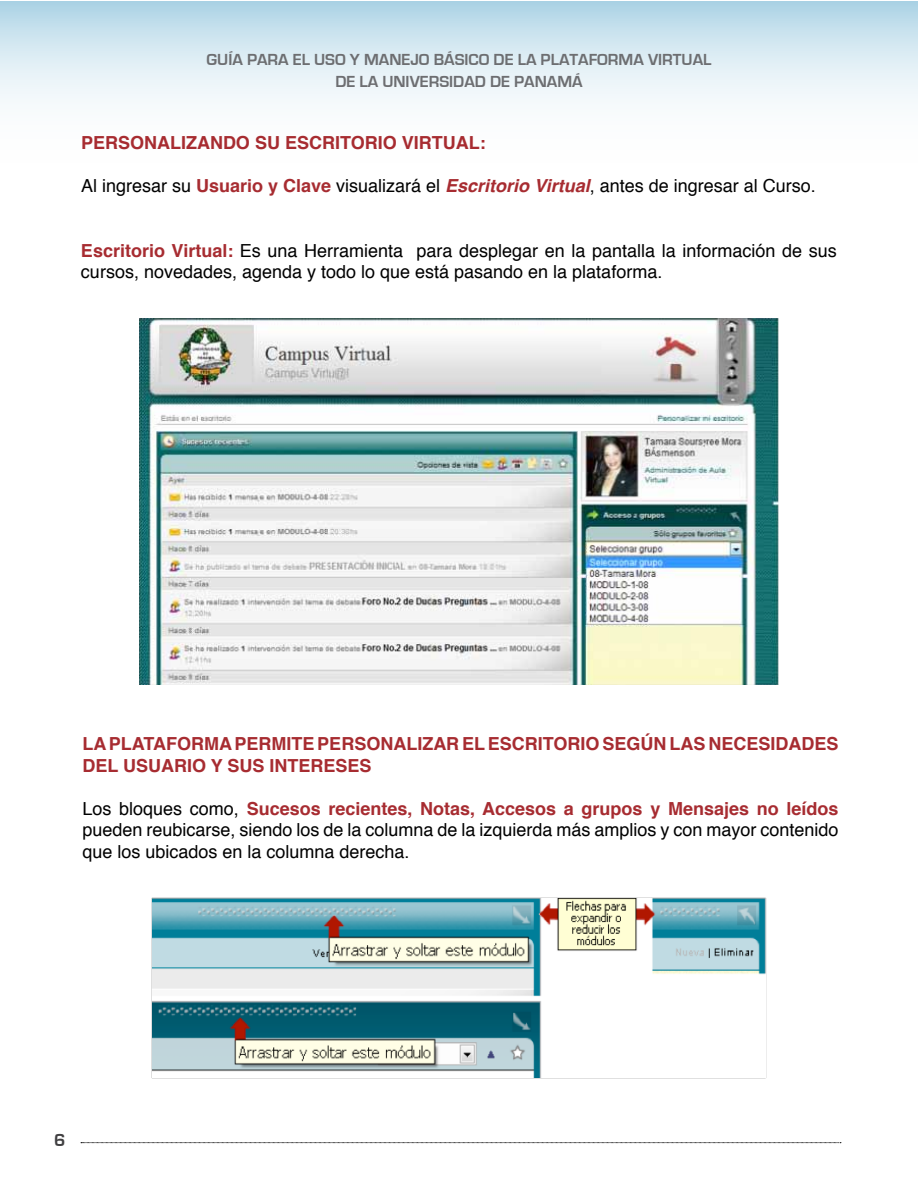
<style>
.page{position:relative;width:918px;height:1188px;background:#fff}
.page>*{position:absolute;margin:0;border:0;box-sizing:border-box;transform-origin:0 0}
.t1{font:18px/21.6px "Helvetica";color:#000}
.t2{font:700 18px/21.6px "Helvetica";color:#a72c31}
.t3{font:700 18px "Eurostile";color:#414042}
.t4{font:700 16.5px/21.6px "Eurostile";color:#6d6e71;text-align:center}
.s1{font-weight:700;color:#a72c31}
.s2{font-weight:700;font-style:italic;color:#a72c31}
</style>
<div class="page">
<svg style="left:1px;top:1px;width:916px;height:101px;background:#d5e8f1"></svg>
<svg style="left:81px;top:1142px;width:760px;height:1px"></svg>
<hr style="left:917px;top:1px;width:1px;height:177px;background:#a8d1e4">
<img style="left:139px;top:318px;width:640px;height:367px">
<img style="left:151px;top:897px;width:616px;height:181px">
<p class="t4" style="left:207px;top:49px;width:506px">GUÍA PARA EL USO Y MANEJO BÁSICO DE LA PLATAFORMA VIRTUAL<br>DE LA UNIVERSIDAD DE PANAMÁ</p>
<p class="t2" style="left:81px;top:132px;width:406px">PERSONALIZANDO SU ESCRITORIO VIRTUAL:</p>
<p class="t1" style="left:81px;top:175px;width:736px">Al ingresar su <span class="s1">Usuario y Clave</span> visualizará el <span class="s2">Escritorio Virtual</span>, antes de ingresar al Curso.</p>
<p class="t1" style="left:81px;top:240px;width:757px"><span class="s1">Escritorio Virtual:</span> Es una Herramienta para desplegar en la pantalla la información de sus cursos, novedades, agenda y todo lo que está pasando en la plataforma.</p>
<p class="t2" style="left:82px;top:733px;width:757px">LA PLATAFORMA PERMITE PERSONALIZAR EL ESCRITORIO SEGÚN LAS NECESIDADES<br>DEL USUARIO Y SUS INTERESES</p>
<p class="t1" style="left:82px;top:798px;width:757px;text-align:justify">Los bloques como, <span class="s1">Sucesos recientes, Notas, Accesos a grupos y Mensajes no leídos </span>pueden reubicarse, siendo los de la columna de la izquierda más amplios y con mayor contenido que los ubicados en la columna derecha.</p>
<p class="t3" style="left:54px;top:1130px;width:13px">6</p>
</div>
